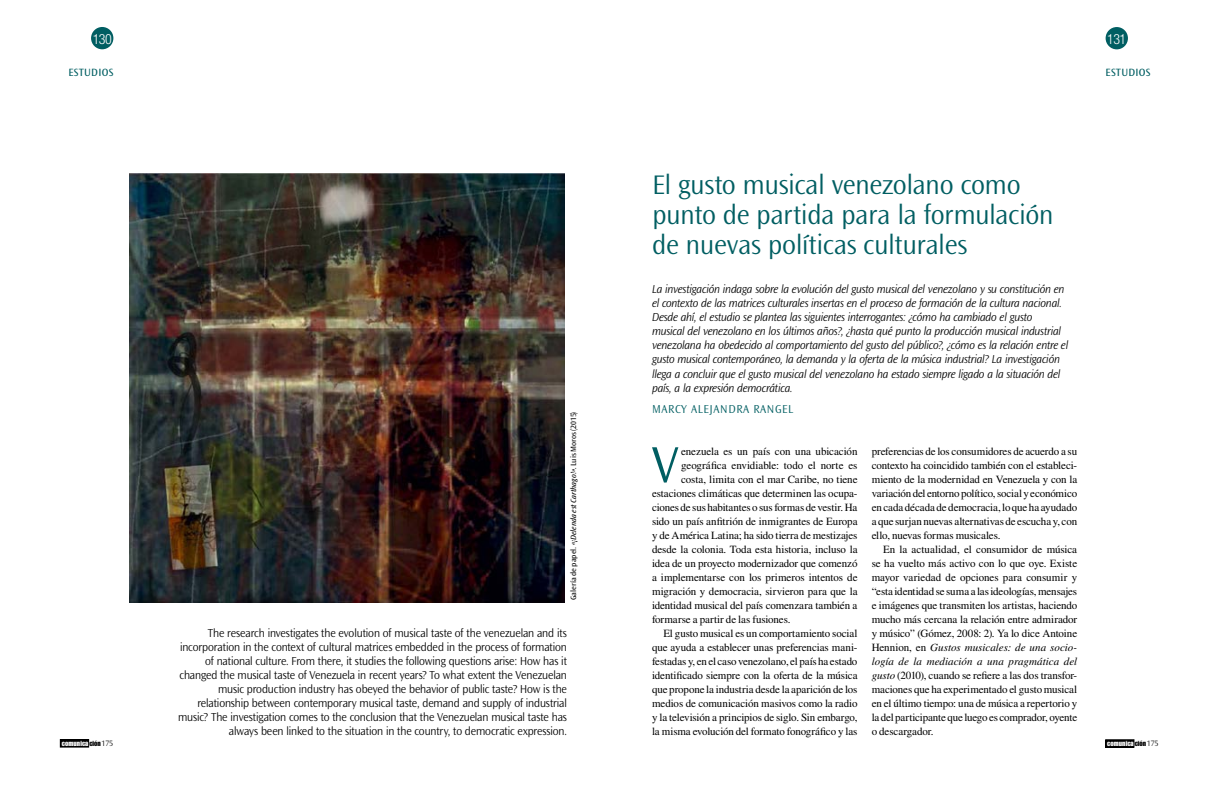
<style>
.page{position:relative;width:1219px;height:794px;background:#fff}
.page>*{position:absolute;margin:0;border:0;box-sizing:border-box;transform-origin:0 0}
.TEXTO_CORRIDO{font:300 53.4px "Ocean Sans Std";color:#005e62}
.Titulo_2__36_ptos{font:300 28px "Ocean Sans Std";letter-spacing:-.02em;color:#005e62}
.t1{font:300 condensed 14px "Helvetica Neue LT Std";letter-spacing:-.04em;color:#fff}
.Sumario_general{font:italic 300 expanded 12px/14px "Ocean Sans Std";letter-spacing:-.015em;color:#000;scale:.78 1}
.Sumario_general-2{font:300 expanded 12px/14px "Ocean Sans Std";letter-spacing:-.015em;color:#000;text-align:right;scale:.78 1}
.AUTOR_OCEANS_WEB{font:300 12px "Ocean Sans Std";letter-spacing:.05em;color:#005e62}
.TEXTO_CORRIDO-2{font:11px/14px "Times LT Std";letter-spacing:-.01em;color:#000;text-align:justify}
.t2{font:11px "Ocean Sans Std";letter-spacing:.025em;color:#005e62}
.t3{font:300 8.1px "Ocean Sans Std";color:#000}
.intertítulo_3_x{font:8px "Ocean Sans Std";color:#000}
.t4{font:7.2px "Impact LT Std";letter-spacing:.01em;color:#fff}
.s1{font-style:italic}
.s2{color:#000}
.s3{font-family:"Ocean Sans Std";font-weight:300;font-size:8.1px;color:#000}
</style>
<div class="page">
<div style="left:60px;top:739px;width:29px;height:8px;background:#000"></div>
<div style="left:1106px;top:27px;width:22px;height:22px;background:#005e62;border-radius:50%"></div>
<div style="left:1106px;top:739px;width:28px;height:8px;background:#000"></div>
<div style="left:1106px;top:739px;width:28px;height:8px;border:1px solid #000"></div>
<div style="left:91px;top:27px;width:22px;height:22px;background:#005e62;border-radius:50%"></div>
<img style="left:129px;top:173px;width:435px;height:429px">
<p class="t1" style="left:93px;top:31px;width:21px">130</p>
<p class="t1" style="left:1107px;top:31px;width:21px">131</p>
<p class="t2" style="left:68px;top:66px;width:46px">ESTUDIOS</p>
<p class="t2" style="left:1106px;top:66px;width:46px">ESTUDIOS</p>
<p class="intertítulo_3_x" style="left:569px;top:600px;width:190px;rotate:-90deg">Galería de papel. <span class="s1">«¡Delenda est Carthago!».</span> Luis Moros (2015)</p>
<p class="Sumario_general-2" style="left:178px;top:625px;width:500px">The research investigates the evolution of musical taste of the venezuelan and its incorporation in the context of cultural matrices embedded in the process of formation of national culture. From there, it studies the following questions arise: How has it changed the musical taste of Venezuela in recent years? To what extent the Venezuelan music production industry has obeyed the behavior of public taste? How is the relationship between contemporary musical taste, demand and supply of industrial music? The investigation comes to the conclusion that the Venezuelan musical taste has always been linked to the situation in the country, to democratic expression.</p>
<p class="Titulo_2__36_ptos" style="left:652px;top:169px;width:370px">El gusto musical venezolano como</p>
<p class="Titulo_2__36_ptos" style="left:652px;top:199px;width:403px">punto de partida para la formulación</p>
<p class="Titulo_2__36_ptos" style="left:652px;top:229px;width:317px">de nuevas políticas culturales</p>
<p class="Sumario_general" style="left:652px;top:283px;width:535px">La investigación indaga sobre la evolución del gusto musical del venezolano y su constitución en el contexto de las matrices culturales insertas en el proceso de formación de la cultura nacional.<br>Desde ahí, el estudio se plantea las siguientes interrogantes: ¿cómo ha cambiado el gusto<br>musical del venezolano en los últimos años?, ¿hasta qué punto la producción musical industrial venezolana ha obedecido al comportamiento del gusto del público?, ¿cómo es la relación entre el gusto musical contemporáneo, la demanda y la oferta de la música industrial? La investigación llega a concluir que el gusto musical del venezolano ha estado siempre ligado a la situación del país, a la expresión democrática.</p>
<p class="AUTOR_OCEANS_WEB" style="left:652px;top:402px;width:143px">MARCY ALEJANDRA RANGEL</p>
<p class="TEXTO_CORRIDO" style="left:651px;top:435px;width:29px">V</p>
<p class="TEXTO_CORRIDO-2" style="left:681px;top:444px;width:178px">enezuela es un país con una ubicación</p>
<p class="TEXTO_CORRIDO-2" style="left:872px;top:444px;width:207px">preferencias de los consumidores de acuerdo a su contexto ha coincidido también con el estableci&shy;miento de la modernidad en Venezuela y con la variación del entorno político, social y económico en cada década de democracia, lo que ha ayudado a que surjan nuevas alternativas de escucha y, con ello, nuevas formas musicales.</p>
<p class="TEXTO_CORRIDO-2" style="left:872px;top:542px;width:207px;text-indent:11px">En la actualidad, el consumidor de música se ha vuelto más activo con lo que oye. Existe mayor variedad de opciones para consumir y “esta identidad se suma a las ideologías, mensajes e imágenes que transmiten los artistas, haciendo mucho más cercana la relación entre admirador y músico” (Gómez, 2008: 2). Ya lo dice Antoine Hennion, en <span class="s1">Gustos musicales: de una socio&shy;logía de la mediación a una pragmática del gusto</span> (2010), cuando se refiere a las dos transfor&shy;maciones que ha experimentado el gusto musical en el último tiempo: una de música a repertorio y la del participante que luego es comprador, oyente o descargador.</p>
<p class="TEXTO_CORRIDO-2" style="left:681px;top:458px;width:178px">geográfica envidiable: todo el norte es</p>
<p class="TEXTO_CORRIDO-2" style="left:681px;top:472px;width:178px">costa, limita con el mar Caribe, no tiene</p>
<p class="TEXTO_CORRIDO-2" style="left:652px;top:486px;width:207px">estaciones climáticas que determinen las ocupa-</p>
<p class="TEXTO_CORRIDO-2" style="left:652px;top:500px;width:207px">ciones de sus habitantes o sus formas de vestir. Ha</p>
<p class="TEXTO_CORRIDO-2" style="left:652px;top:514px;width:207px">sido un país anfitrión de inmigrantes de Europa</p>
<p class="TEXTO_CORRIDO-2" style="left:652px;top:528px;width:207px">y de América Latina; ha sido tierra de mestizajes</p>
<p class="TEXTO_CORRIDO-2" style="left:652px;top:542px;width:207px">desde la colonia. Toda esta historia, incluso la</p>
<p class="TEXTO_CORRIDO-2" style="left:652px;top:556px;width:207px">idea de un proyecto modernizador que comenzó</p>
<p class="TEXTO_CORRIDO-2" style="left:652px;top:570px;width:207px">a implementarse con los primeros intentos de</p>
<p class="TEXTO_CORRIDO-2" style="left:652px;top:584px;width:207px">migración y democracia, sirvieron para que la</p>
<p class="TEXTO_CORRIDO-2" style="left:652px;top:598px;width:207px">identidad musical del país comenzara también a</p>
<p class="TEXTO_CORRIDO-2" style="left:652px;top:612px;width:140px">formarse a partir de las fusiones.</p>
<p class="TEXTO_CORRIDO-2" style="left:652px;top:626px;width:207px;text-indent:11px">El gusto musical es un comportamiento social que ayuda a establecer unas preferencias mani&shy;festadas y, en el caso venezolano, el país ha estado identificado siempre con la oferta de la música que propone la industria desde la aparición de los medios de comunicación masivos como la radio y la televisión a principios de siglo. Sin embargo, la misma evolución del formato fonográfico y las</p>
<p class="t4" style="left:62px;top:739px;width:40px">comunica <span class="s2">ción</span></p>
<p class="t3" style="left:102px;top:738px;width:13px">175</p>
<p class="t4" style="left:1107px;top:739px;width:53px">comunica <span class="s2">ción</span><span class="s3">175</span></p>
</div>
